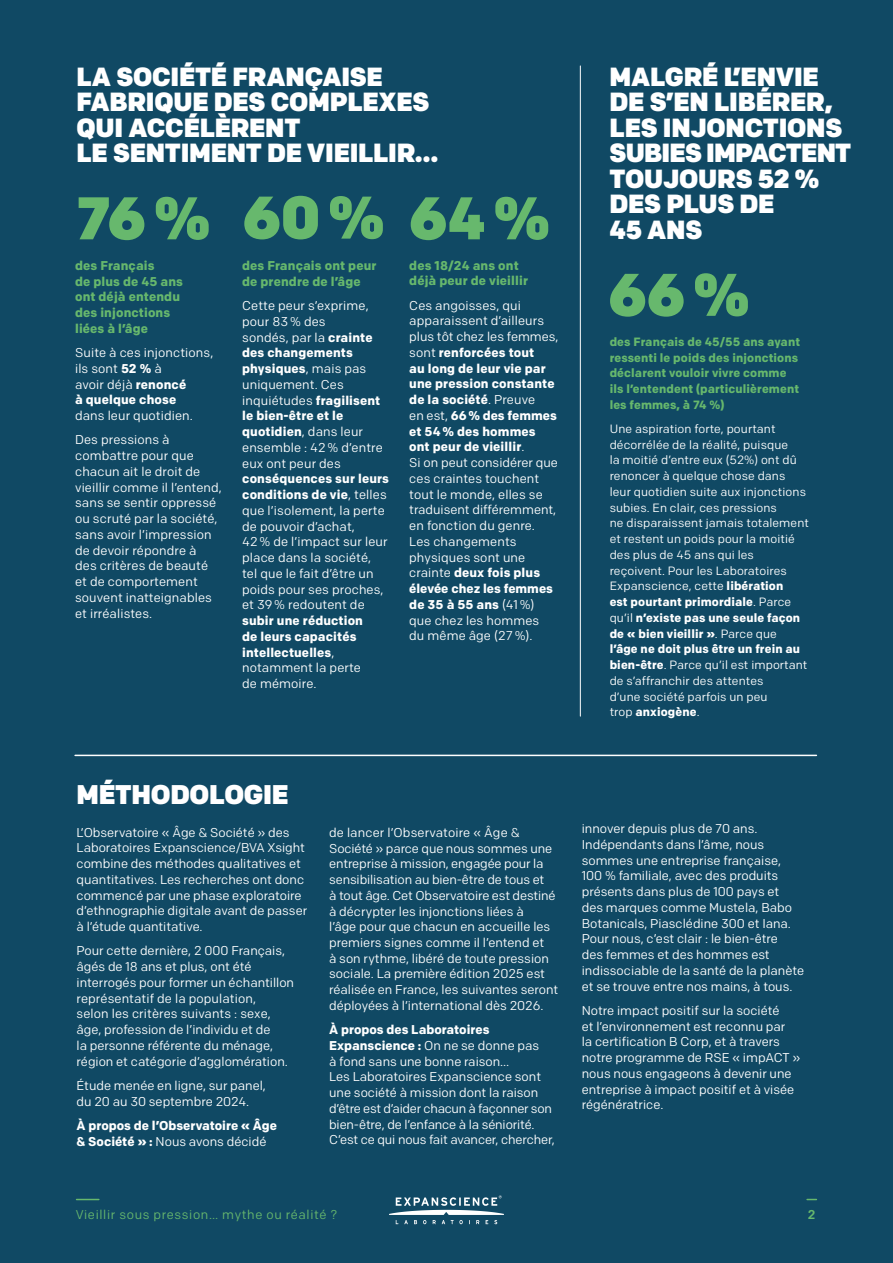
<style>
.page{position:relative;width:893px;height:1263px;background:#104964}
.page>*{position:absolute;margin:0;border:0;box-sizing:border-box;transform-origin:0 0}
.t1{font:900 60px "Colfax";letter-spacing:.01em;color:#67b86d}
.t2{font:900 27px "Colfax";letter-spacing:-.01em;color:#fff}
.t3{font:900 26.25px/25.5px "Colfax";letter-spacing:-.01em;color:#fff}
.t4{font:12.75px/15.8px "Colfax";color:#fff}
.t5{font:700 12.75px/15.8px "Colfax";letter-spacing:.01em;color:#67b86d}
.t6{font:700 12.75px/15.8px "Colfax";letter-spacing:.01em;color:#fff}
.t7{font:12.75px "Colfax";letter-spacing:.05em;color:#67b86d}
.t8{font:500 12.75px "Colfax";color:#67b86d}
.t9{font:12px/15.8px "Colfax";letter-spacing:.01em;color:#fff}
.t10{font:700 12px/15.8px "Colfax";letter-spacing:.01em;color:#67b86d}
.s1{font-weight:700}
.s2{font-weight:400}
</style>
<div class="page">
<hr style="left:75px;top:755px;width:741px;height:1px;background:#fff">
<hr style="left:580px;top:66px;width:1px;height:650px;background:#fff">
<svg style="left:389px;top:1195px;width:115px;height:29px"></svg>
<svg style="left:77px;top:1199px;width:22px;height:1px"></svg>
<h3 class="t3" style="left:77px;top:63px;width:363px">LA SOCIÉTÉ FRANÇAISE<br>FABRIQUE DES COMPLEXES<br>QUI ACCÉLÈRENT<br>LE SENTIMENT DE VIEILLIR…</h3>
<h3 class="t3" style="left:610px;top:63px;width:243px">MALGRÉ L’ENVIE<br>DE S’EN LIBÉRER,<br>LES INJONCTIONS<br>SUBIES IMPACTENT<br>TOUJOURS 52 %<br>DES PLUS DE<br>45 ANS</h3>
<h1 class="t1" style="left:77px;top:181px;width:474px">76% 60% 64%</h1>
<p class="t5" style="left:75px;top:257px;width:109px">des Français<br>de plus de 45 ans ont déjà entendu des injonctions liées à l’âge</p>
<p class="t4" style="left:75px;top:345px;width:140px">Suite à ces injonctions, ils sont <span class="s1">52 %</span> à<br>avoir déjà <span class="s1">renoncé<br>à quelque chose</span></p>
<p class="t4" style="left:75px;top:403px;width:119px;line-height:24.3px">dans leur quotidien.<br>Des pressions à</p>
<p class="t4" style="left:75px;top:448px;width:148px">combattre pour que chacun ait le droit de vieillir comme il l’entend, sans se sentir oppressé ou scruté par la société, sans avoir l’impression de devoir répondre à<br>des critères de beauté et de comportement souvent inatteignables et irréalistes.</p>
<p class="t5" style="left:409px;top:257px;width:120px">des 18/24 ans ont déjà peur de vieillir</p>
<p class="t4" style="left:409px;top:297px;width:151px">Ces angoisses, qui apparaissent d’ailleurs plus tôt chez les femmes, sont <span class="s1">renforcées tout<br>au long de leur vie par une pression constante de la société</span>. Preuve<br>en est, <span class="s1">66% des femmes et 54% des hommes ont peur de vieillir</span>.<br>Si on peut considérer que ces craintes touchent tout le monde, elles se traduisent différemment, en fonction du genre.<br>Les changements physiques sont une crainte <span class="s1">deux fois plus élevée chez les femmes de 35 à 55 ans</span> (41 %) que chez les hommes<br>du même âge (27 %).</p>
<p class="t5" style="left:242px;top:258px;width:136px">des Français ont peur de prendre de l’âge</p>
<p class="t4" style="left:242px;top:298px;width:142px">Cette peur s’exprime, pour 83 % des<br>sondés, par la <span class="s1">crainte des changements physiques</span>, mais pas uniquement. Ces inquiétudes <span class="s1">fragilisent le bien-être et le quotidien</span>, dans leur ensemble : 42 % d’entre eux ont peur des</p>
<p class="t4" style="left:242px;top:471px;width:148px"><span class="s1">conséquences sur leurs conditions de vie</span>, telles que l’isolement, la perte de pouvoir d’achat,<br>42 % de l’impact sur leur place dans la société, tel que le fait d’être un poids pour ses proches, et 39 % redoutent de</p>
<p class="t6" style="left:242px;top:613px;width:122px">subir une réduction de leurs capacités intellectuelles<span class="s2">, notamment la perte de mémoire.</span></p>
<h1 class="t1" style="left:609px;top:258px;width:142px">66%</h1>
<p class="t10" style="left:610px;top:334px;width:192px">des Français de 45/55 ans ayant ressenti le poids des injonctions déclarent vouloir vivre comme ils l’entendent (particulièrement les femmes, à 74 %)</p>
<p class="t9" style="left:610px;top:421px;width:201px">Une aspiration forte, pourtant décorrélée de la réalité, puisque<br>la moitié d’entre eux (52%) ont dû renoncer à quelque chose dans leur quotidien suite aux injonctions subies. En clair, ces pressions<br>ne disparaissent jamais totalement et restent un poids pour la moitié des plus de 45 ans qui les reçoivent. Pour les Laboratoires<br>Expanscience, cette <span class="s1">libération<br>est pourtant primordiale</span>. Parce qu’il <span class="s1">n’existe pas une seule façon de « bien vieillir »</span>. Parce que<br><span class="s1">l’âge ne doit plus être un frein au bien-être</span>. Parce qu’il est important de s’affranchir des attentes<br>d’une société parfois un peu<br>trop <span class="s1">anxiogène</span>.</p>
<h2 class="t2" style="left:77px;top:778px;width:214px">MÉTHODOLOGIE</h2>
<p class="t4" style="left:77px;top:824px;width:232px">L’Observatoire « Âge &amp; Société » des Laboratoires Expanscience/BVA Xsight combine des méthodes qualitatives et quantitatives. Les recherches ont donc commencé par une phase exploratoire d’ethnographie digitale avant de passer à l’étude quantitative.</p>
<p class="t4" style="left:77px;top:943px;width:219px">Pour cette dernière, 2 000 Français, âgés de 18 ans et plus, ont été interrogés pour former un échantillon représentatif de la population,<br>selon les critères suivants : sexe, âge, profession de l’individu et de<br>la personne référente du ménage, région et catégorie d’agglomération.</p>
<p class="t4" style="left:77px;top:1077px;width:191px">Étude menée en ligne, sur panel, du 20 au 30 septembre 2024.</p>
<p class="t6" style="left:77px;top:1117px;width:202px">À propos de l’Observatoire « Âge &amp; Société » : <span class="s2">Nous avons décidé</span></p>
<p class="t4" style="left:329px;top:824px;width:231px">de lancer l’Observatoire « Âge &amp; Société » parce que nous sommes une entreprise à mission, engagée pour la sensibilisation au bien-être de tous et<br>à tout âge. Cet Observatoire est destiné à décrypter les injonctions liées à<br>l’âge pour que chacun en accueille les premiers signes comme il l’entend et<br>à son rythme, libéré de toute pression sociale. La première édition 2025 est réalisée en France, les suivantes seront déployées à l’international dès 2026.</p>
<p class="t4" style="left:329px;top:1022px;width:227px"><span class="s1">À propos des Laboratoires Expanscience :</span> On ne se donne pas<br>à fond sans une bonne raison…<br>Les Laboratoires Expanscience sont une société à mission dont la raison d’être est d’aider chacun à façonner son bien-être, de l’enfance à la séniorité.<br>C’est ce qui nous fait avancer, chercher,</p>
<p class="t4" style="left:582px;top:821px;width:224px">innover depuis plus de 70 ans.<br>Indépendants dans l’âme, nous sommes une entreprise française, 100 % familiale, avec des produits présents dans plus de 100 pays et<br>des marques comme Mustela, Babo Botanicals, Piasclédine 300 et Iana.<br>Pour nous, c’est clair : le bien-être<br>des femmes et des hommes est indissociable de la santé de la planète et se trouve entre nos mains, à tous.</p>
<p class="t4" style="left:582px;top:1002px;width:220px">Notre impact positif sur la société<br>et l’environnement est reconnu par<br>la certification B Corp, et à travers notre programme de RSE « impACT » nous nous engageons à devenir une entreprise à impact positif et à visée régénératrice.</p>
<p class="t7" style="left:76px;top:1207px;width:263px">Vieillir sous pression… mythe ou réalité ?</p>
<p class="t8" style="left:808px;top:1207px;width:9px">2</p>
</div>
